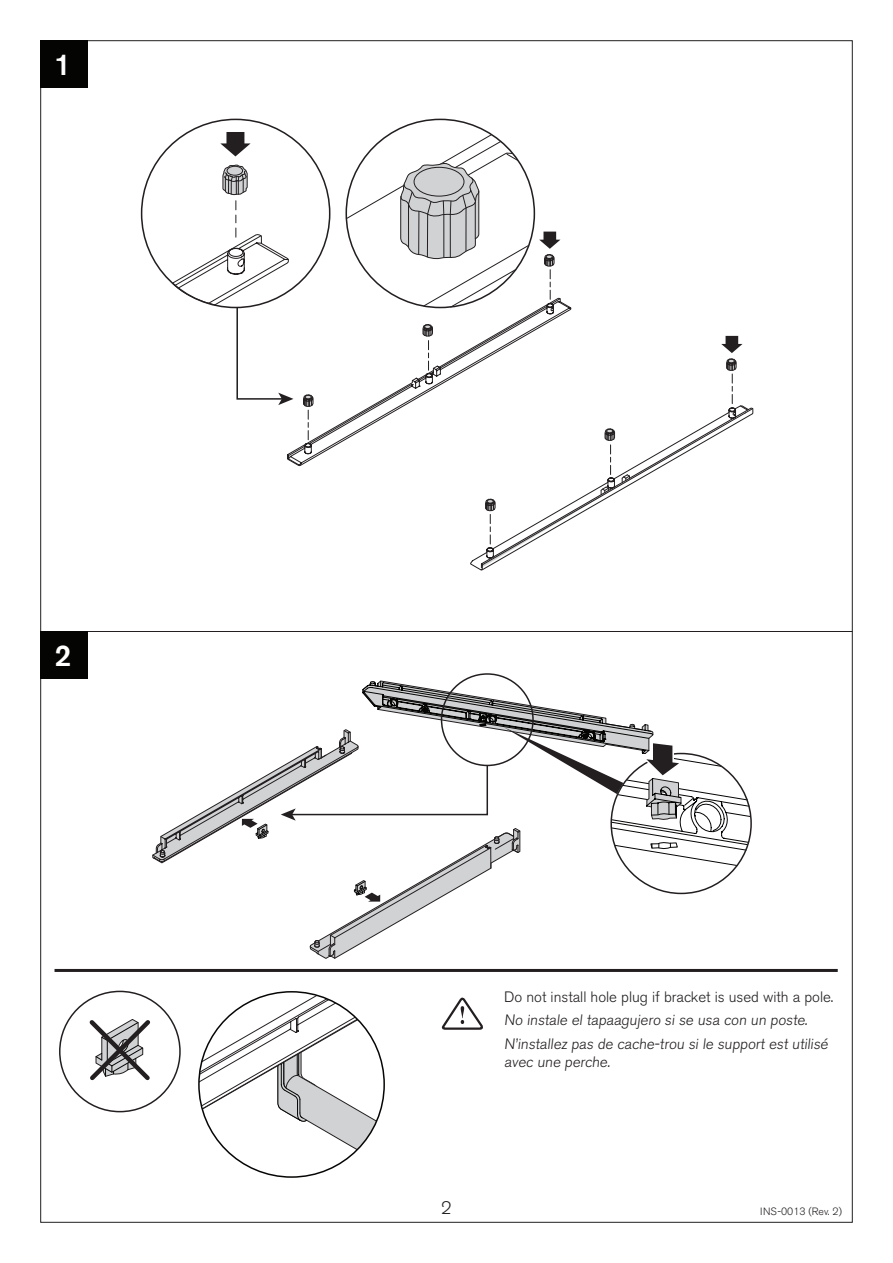
<style>
.page{position:relative;width:893px;height:1263px;background:#fff}
.page>*{position:absolute;margin:0;border:0;box-sizing:border-box;transform-origin:0 0}
.t1{font:500 30px "Akzidenz Grotesk BE";color:#fff}
.t2{font:300 18px "Akzidenz Grotesk BE";color:#231f20}
.t3{font:300 15px/18px "Akzidenz Grotesk BE";color:#231f20}
.t4{font:300 10.5px "Akzidenz Grotesk BE";color:#231f20}
</style>
<div class="page">
<hr style="left:40px;top:631px;width:812px;height:1px;background:#231f20">
<div style="left:59px;top:991px;width:122px;height:121px;border:2px solid #231f20;border-radius:50%"></div>
<svg style="left:89px;top:1019px;width:62px;height:62px"></svg>
<svg style="left:152px;top:680px;width:598px;height:279px"></svg>
<svg style="left:441px;top:997px;width:42px;height:33px"></svg>
<svg style="left:199px;top:992px;width:185px;height:185px"></svg>
<hr style="left:55px;top:969px;width:783px;height:3px;background:#231f20">
<div style="left:40px;top:41px;width:48px;height:47px;background:#040503"></div>
<div style="left:40px;top:632px;width:48px;height:47px;background:#040503"></div>
<svg style="left:287px;top:298px;width:284px;height:167px"></svg>
<svg style="left:422px;top:323px;width:11px;height:47px"></svg>
<svg style="left:303px;top:394px;width:11px;height:46px"></svg>
<svg style="left:539px;top:232px;width:21px;height:67px"></svg>
<svg style="left:222px;top:164px;width:26px;height:31px"></svg>
<div style="left:227px;top:166px;width:16px;height:9px;border:1px solid #231f20;border-radius:50%"></div>
<svg style="left:171px;top:201px;width:122px;height:204px"></svg>
<svg style="left:220px;top:132px;width:31px;height:24px"></svg>
<svg style="left:345px;top:134px;width:184px;height:174px"></svg>
<hr style="left:475px;top:202px;width:1px;height:37px;background:#231f20">
<svg style="left:471px;top:336px;width:282px;height:234px"></svg>
<p class="t1" style="left:54px;top:46px;width:18px">1</p>
<p class="t1" style="left:54px;top:637px;width:18px">2</p>
<p class="t3" style="left:504px;top:988px;width:331px">Do not install hole plug if bracket is used with a pole.</p>
<p class="t3" style="left:504px;top:1011px;width:307px">No instale el tapaagujero si se usa con un poste.</p>
<p class="t3" style="left:504px;top:1035px;width:327px">N’installez pas de cache-trou si le support est utilisé avec une perche.</p>
<p class="t2" style="left:441px;top:1197px;width:12px">2</p>
<p class="t4" style="left:760px;top:1205px;width:83px">INS-0013 (Rev. 2)</p>
</div>
